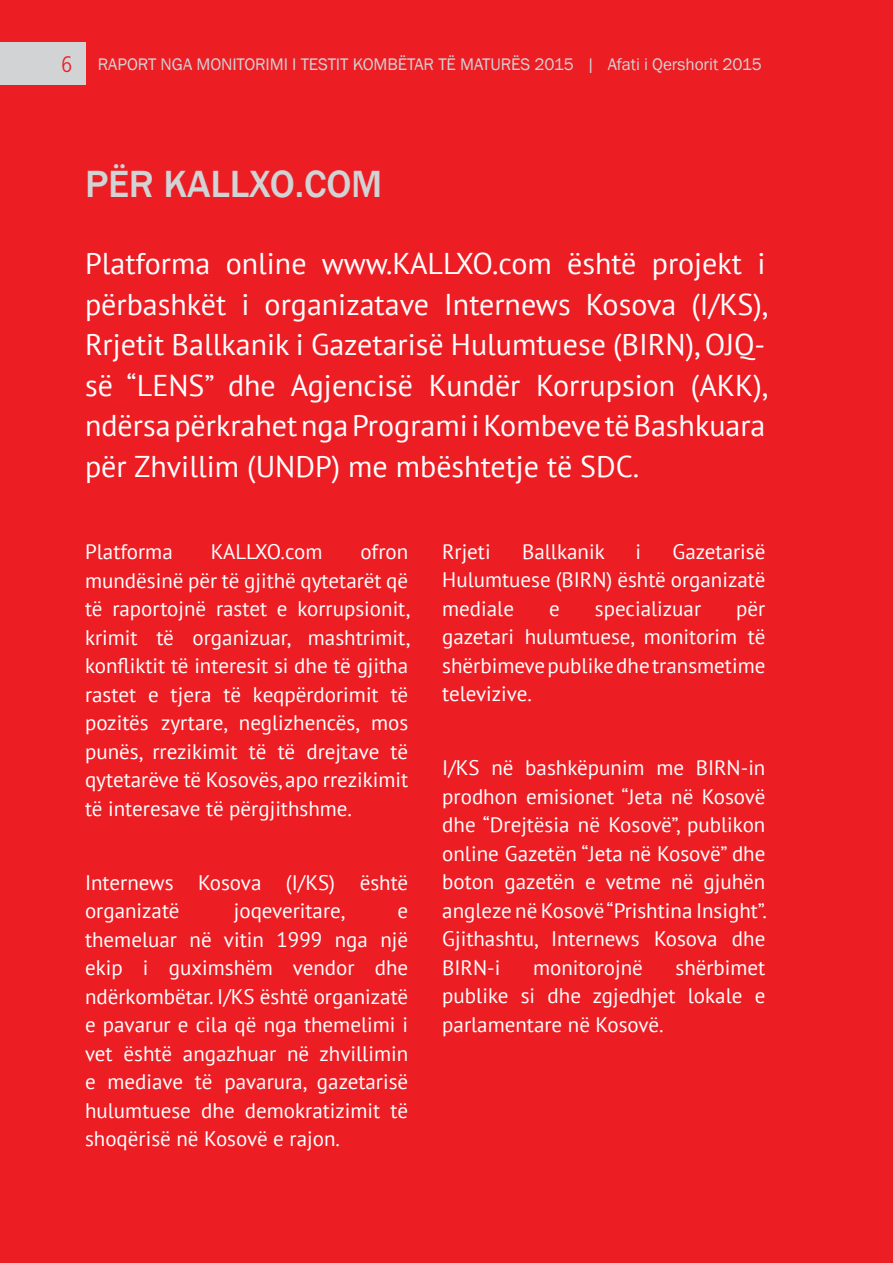
<style>
.page{position:relative;width:893px;height:1263px;background:#ed1d24}
.page>*{position:absolute;margin:0;border:0;box-sizing:border-box;transform-origin:0 0}
.t1{font:500 39px "Franklin Gothic";letter-spacing:-.005em;color:#d1d3d4}
.t2{font:30px/40.5px "PT Sans";color:#fff;text-align:justify}
.t3{font:21px/28.5px "PT Sans";color:#fff;text-align:justify}
.t4{font:21px "PT Sans";letter-spacing:-.025em;color:#fff}
.t5{font:17.25px "Franklin Gothic";letter-spacing:-.005em;color:#d1d3d4}
.s1{font-family:"Frutiger";font-weight:300;font-stretch:condensed;font-size:22.5px;color:#ed1d24}
</style>
<div class="page">
<div style="left:0;top:43px;width:85px;height:42px;background:#d1d3d4"></div>
<p class="t5" style="left:61px;top:53px;width:702px"><span class="s1">6</span> RAPORT NGA MONITOR IMI I TESTIT KOMBËTAR TË MATUR ËS 2015 | AFATI I QERSHORIT 2015</p>
<h1 class="t1" style="left:85px;top:160px;width:299px">PËR KALLXO.COM</h1>
<p class="t2" style="left:85px;top:243px;width:684px">Platforma online www.KALLXO.com është projekt i përbashkët i organizatave Internews Kosova (I/KS), Rrjetit Ballkanik i Gazetarisë Hulumtuese (BIRN), OJQ&shy;së “LENS” dhe Agjencisë Kundër Korrupsion (AKK), ndërsa përkrahet nga Programi i Kombeve të Bashkuara për Zhvillim (UNDP) me mbështetje të SDC.</p>
<p class="t3" style="left:85px;top:537px;width:89px">Platforma</p>
<p class="t4" style="left:211px;top:538px;width:113px">KALLXO.com</p>
<p class="t3" style="left:85px;top:537px;width:326px;text-indent:276px">ofron mundësinë për të gjithë qytetarët që të raportojnë rastet e korrupsionit, krimit të organizuar, mashtrimit, konfliktit të interesit si dhe të gjitha rastet e tjera të keqpërdorimit të pozitës zyrtare, neglizhencës, mos punës, rrezikimit të të drejtave të qytetarëve të Kosovës, apo rrezikimit të interesave të përgjithshme.</p>
<p class="t3" style="left:85px;top:867px;width:325px">Internews Kosova (I/KS) është organizatë</p>
<p class="t3" style="left:234px;top:896px;width:113px">joqeveritare,</p>
<p class="t3" style="left:85px;top:896px;width:325px;text-indent:312px">e themeluar në vitin 1999 nga një ekip i guximshëm vendor dhe ndërkombëtar. I/KS është organizatë e pavarur e cila që nga themelimi i vet është angazhuar në zhvillimin e mediave të pavarura, gazetarisë hulumtuese dhe demokratizimit të shoqërisë në Kosovë e rajon.</p>
<p class="t3" style="left:442px;top:537px;width:325px;text-indent:230px">Gazetarisë Hulumtuese (BIRN) është organizatë mediale</p>
<p class="t3" style="left:442px;top:537px;width:50px">Rrjeti</p>
<p class="t3" style="left:522px;top:537px;width:84px">Ballkanik</p>
<p class="t3" style="left:635px;top:537px;width:7px">i</p>
<p class="t3" style="left:549px;top:594px;width:12px">e</p>
<p class="t3" style="left:595px;top:594px;width:108px">specializuar</p>
<p class="t3" style="left:442px;top:594px;width:325px;text-indent:294px">për gazetari hulumtuese, monitorim të shërbimeve publike dhe transmetime televizive.</p>
<p class="t3" style="left:442px;top:753px;width:326px">I/KS në bashkëpunim me BIRN-in prodhon emisionet “Jeta në Kosovë dhe “Drejtësia në Kosovë”, publikon online Gazetën “Jeta në Kosovë” dhe boton gazetën e vetme në gjuhën angleze në Kosovë “Prishtina Insight”.<br>Gjithashtu, Internews Kosova dhe BIRN-i</p>
<p class="t3" style="left:442px;top:953px;width:325px;text-indent:233px">shërbimet publike si dhe zgjedhjet lokale e parlamentare në Kosovë.</p>
<p class="t3" style="left:533px;top:953px;width:111px">monitorojnë</p>
</div>
